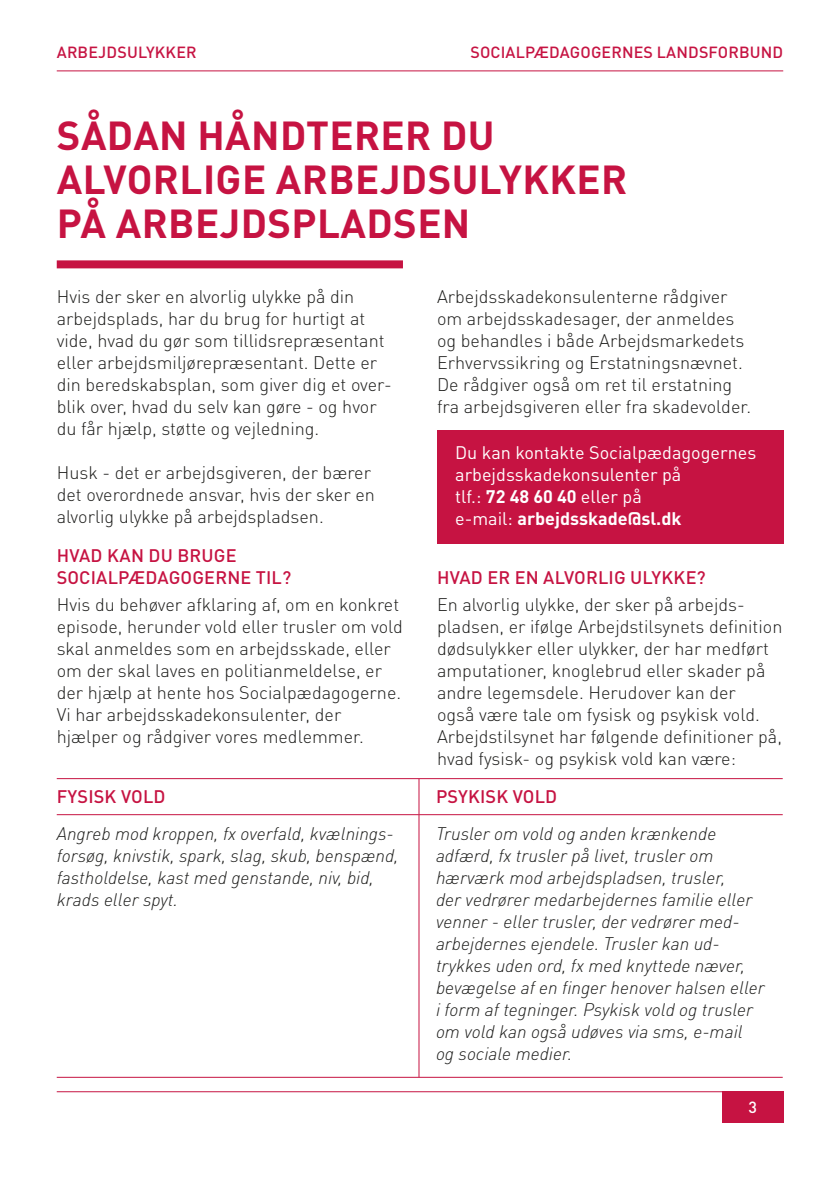
<style>
.page{position:relative;width:840px;height:1191px;background:#fff}
.page>*{position:absolute;margin:0;border:0;box-sizing:border-box;transform-origin:0 0}
.Rubrik_20_22{font:700 40px/44px "DINOT";letter-spacing:.01em;color:#c61342}
.Brød_9_11{font:300 18px/22px "DINOT";color:#1d1d1b}
.Brød_9_11-2{font:italic 300 18px/22px "DINOT";color:#1d1d1b}
.Brød_9_11-3{font:18px/22px "DINOT";color:#fff}
.Rubrik_9_11{font:500 18px/22px "DINOT";letter-spacing:.01em;color:#c61342}
.t1{font:500 16px "DINOT";letter-spacing:.01em;color:#c61342}
.t2{font:500 16px "DINOT";color:#fff}
.s1{font-weight:700}
</style>
<div class="page">
<hr style="left:57px;top:1091px;width:725px;height:1px;background:#c61342">
<hr style="left:57px;top:71px;width:725px;height:1px;background:#c61342">
<div style="left:721px;top:1091px;width:61px;height:32px;background:#c61342"></div>
<div style="left:57px;top:260px;width:346px;height:8px;background:#c61342"></div>
<hr style="left:57px;top:778px;width:362px;height:1px;background:#c61342">
<hr style="left:419px;top:778px;width:363px;height:1px;background:#c61342">
<hr style="left:57px;top:1077px;width:362px;height:1px;background:#c61342">
<hr style="left:419px;top:1077px;width:363px;height:1px;background:#c61342">
<hr style="left:418px;top:779px;width:1px;height:35px;background:#c61342">
<hr style="left:57px;top:814px;width:362px;height:1px;background:#c61342">
<hr style="left:419px;top:814px;width:363px;height:1px;background:#c61342">
<hr style="left:418px;top:815px;width:1px;height:262px;background:#c61342">
<div style="left:437px;top:429px;width:345px;height:114px;background:#c61342"></div>
<p class="t1" style="left:57px;top:42px;width:141px">ARBEJDSULYKKER</p>
<p class="t1" style="left:470px;top:42px;width:314px">SOCIALPÆDAGOGERNES LANDSFORBUND</p>
<p class="Rubrik_20_22" style="left:57px;top:112px;width:571px">SÅDAN HÅNDTERER DU<br>ALVORLIGE ARBEJDSULYKKER<br>PÅ ARBEJDSPLADSEN</p>
<p class="Brød_9_11" style="left:57px;top:283px;width:336px">Hvis der sker en alvorlig ulykke på din arbejdsplads, har du brug for hurtigt at vide, hvad du gør som tillidsrepræsentant eller arbejdsmiljørepræsentant. Dette er din beredskabsplan, som giver dig et over&shy;blik over, hvad du selv kan gøre - og hvor du får hjælp, støtte og vejledning.</p>
<p class="Brød_9_11" style="left:57px;top:459px;width:319px">Husk - det er arbejdsgiveren, der bærer det overordnede ansvar, hvis der sker en alvorlig ulykke på arbejdspladsen.</p>
<p class="Rubrik_9_11" style="left:57px;top:543px;width:236px">HVAD KAN DU BRUGE<br>SOCIALPÆDAGOGERNE TIL?</p>
<p class="Brød_9_11" style="left:57px;top:592px;width:347px">Hvis du behøver afklaring af, om en konkret episode, herunder vold eller trusler om vold skal anmeldes som en arbejdsskade, eller om der skal laves en politianmeldelse, er der hjælp at hente hos Socialpædagogerne.<br>Vi har arbejdsskadekonsulenter, der hjælper og rådgiver vores medlemmer.</p>
<p class="Brød_9_11" style="left:437px;top:283px;width:315px">Arbejdsskadekonsulenterne rådgiver om arbejdsskadesager, der anmeldes og behandles i både Arbejdsmarkedets Erhvervssikring og Erstatningsnævnet.<br>De rådgiver også om ret til erstatning fra arbejdsgiveren eller fra skadevolder.</p>
<p class="Brød_9_11-3" style="left:455px;top:441px;width:302px">Du kan kontakte Socialpædagogernes arbejdsskadekonsulenter på<br>tlf.: <span class="s1">72 48 60 40</span> eller på<br>e-mail: <span class="s1">arbejdsskade@sl.dk</span></p>
<p class="Rubrik_9_11" style="left:437px;top:565px;width:270px">HVAD ER EN ALVORLIG ULYKKE?</p>
<p class="Brød_9_11" style="left:437px;top:592px;width:347px">En alvorlig ulykke, der sker på arbejds&shy;pladsen, er ifølge Arbejdstilsynets definition dødsulykker eller ulykker, der har medført amputationer, knoglebrud eller skader på andre legemsdele. Herudover kan der<br>også være tale om fysisk og psykisk vold.</p>
<p class="Brød_9_11" style="left:437px;top:724px;width:346px">Arbejdstilsynet har følgende definitioner på, hvad fysisk- og psykisk vold kan være:</p>
<p class="Rubrik_9_11" style="left:57px;top:785px;width:110px">FYSISK VOLD</p>
<p class="Rubrik_9_11" style="left:436px;top:785px;width:123px">PSYKISK VOLD</p>
<p class="Brød_9_11-2" style="left:57px;top:821px;width:343px">Angreb mod kroppen, fx overfald, kvælnings&shy;forsøg, knivstik, spark, slag, skub, benspænd, fastholdelse, kast med genstande, niv, bid, krads eller spyt.</p>
<p class="Brød_9_11-2" style="left:436px;top:821px;width:330px">Trusler om vold og anden krænkende adfærd, fx trusler på livet, trusler om hærværk mod arbejdspladsen, trusler,<br>der vedrører medarbejdernes familie eller venner - eller trusler, der vedrører med&shy;arbejdernes ejendele. Trusler kan ud&shy;trykkes uden ord, fx med knyttede næver, bevægelse af en finger henover halsen eller i form af tegninger. Psykisk vold og trusler om vold kan også udøves via sms, e-mail</p>
<p class="Brød_9_11-2" style="left:436px;top:1041px;width:138px">og sociale medier.</p>
<p class="t2" style="left:748px;top:1097px;width:10px">3</p>
</div>
